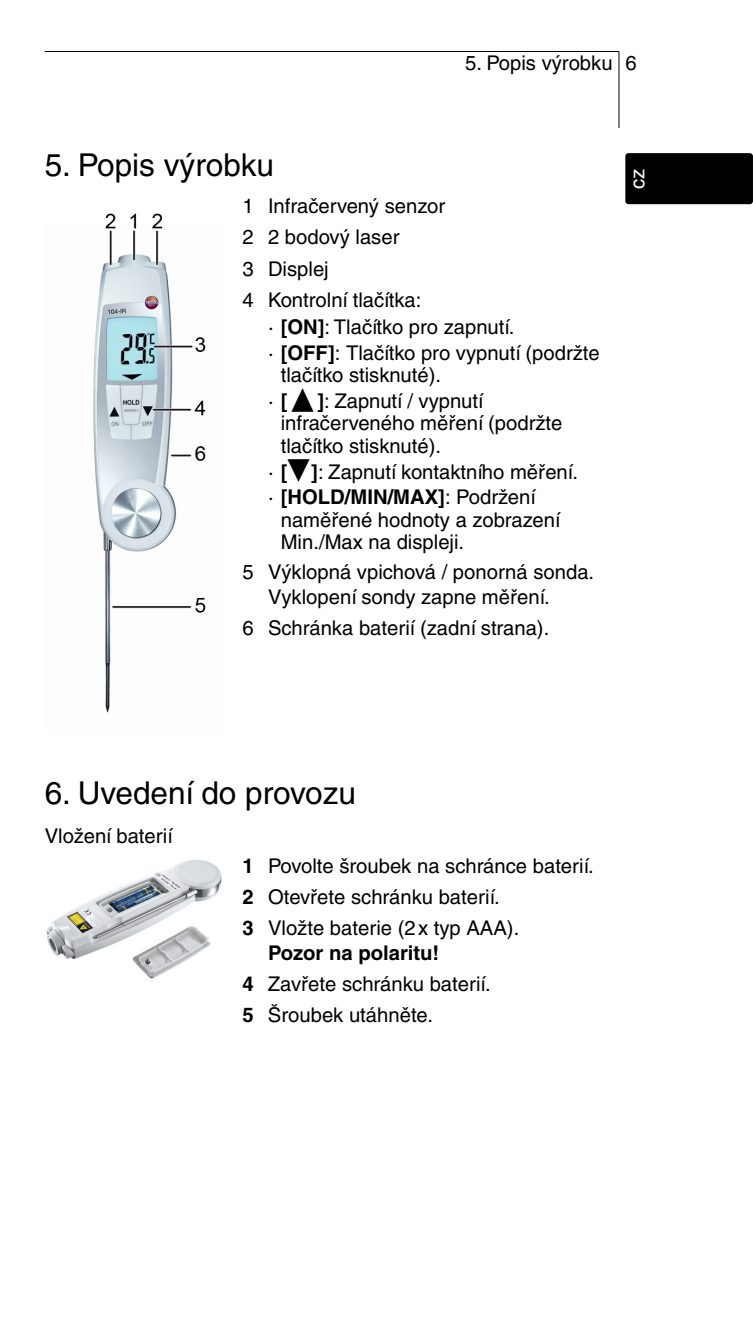
<style>
.page{position:relative;width:753px;height:1340px;background:#fff}
.page>*{position:absolute;margin:0;border:0;box-sizing:border-box;transform-origin:0 0}
.t1{font:31.5px "Helvetica CE";color:#000}
.t2{font:20.25px/31.1px "Helvetica CE";color:#000}
.t3{font:20.25px "Helvetica CE";color:#fff}
.s1{font-weight:700}
</style>
<div class="page">
<hr style="left:45px;top:51px;width:574px;height:1px;background:#000">
<img style="left:46px;top:860px;width:176px;height:119px">
<img style="left:93px;top:213px;width:113px;height:500px">
<img style="left:287px;top:459px;width:23px;height:23px">
<img style="left:291px;top:389px;width:22px;height:22px">
<hr style="left:618px;top:51px;width:1px;height:77px;background:#000">
<div style="left:625px;top:153px;width:128px;height:51px;background:#000;border-radius:3px"></div>
<p class="t2" style="left:465px;top:50px;width:173px">5. Popis výrobku 6</p>
<h1 class="t1" style="left:45px;top:153px;width:231px">5. Popis výrobku</h1>
<p class="t2" style="left:242px;top:192px;width:204px">1 Infračervený senzor<br>2 2 bodový laser<br>3 Displej<br>4 Kontrolní tlačítka:</p>
<p class="t2" style="left:268px;top:316px;width:333px;line-height:25.7px">· <span class="s1">[ON]</span>: Tlačítko pro zapnutí.<br>· <span class="s1">[OFF]</span>: Tlačítko pro vypnutí (podržte</p>
<p class="t2" style="left:268px;top:364px;width:175px;line-height:25.7px;text-indent:13px">tlačítko stisknuté). · <span class="s1">[</span></p>
<p class="t2" style="left:281px;top:391px;width:283px;line-height:22.5px;text-indent:37px"><span class="s1">]</span>: Zapnutí / vypnutí infračerveného měření (podržte tlačítko stisknuté).</p>
<p class="t2" style="left:268px;top:460px;width:311px;line-height:25.7px">· <span class="s1">[ ]</span>: Zapnutí kontaktního měření. · <span class="s1">[HOLD/MIN/MAX]</span>: Podržení</p>
<p class="t2" style="left:281px;top:510px;width:281px;line-height:22.5px">naměřené hodnoty a zobrazení<br>Min./Max na displeji.</p>
<p class="t2" style="left:268px;top:561px;width:328px;line-height:24.8px;text-indent:-26px">5 Výklopná vpichová / ponorná sonda.<br>Vyklopení sondy zapne měření.</p>
<p class="t2" style="left:242px;top:614px;width:308px">6 Schránka baterií (zadní strana).</p>
<p class="t3" style="left:630px;top:189px;width:22px;rotate:-90deg">cz</p>
<h1 class="t1" style="left:45px;top:781px;width:313px">6. Uvedení do provozu</h1>
<p class="t2" style="left:45px;top:822px;width:130px">Vložení baterií</p>
<p class="t2" style="left:242px;top:851px;width:353px"><span class="s1">1</span> Povolte šroubek na schránce baterií.<br><span class="s1">2</span> Otevřete schránku baterií.<br><span class="s1">3</span> Vložte baterie (2x typ AAA).</p>
<p class="t2" style="left:242px;top:938px;width:250px;text-indent:26px"><span class="s1">Pozor na polaritu!<br>4</span> Zavřete schránku baterií.<br><span class="s1">5</span> Šroubek utáhněte.</p>
</div>
